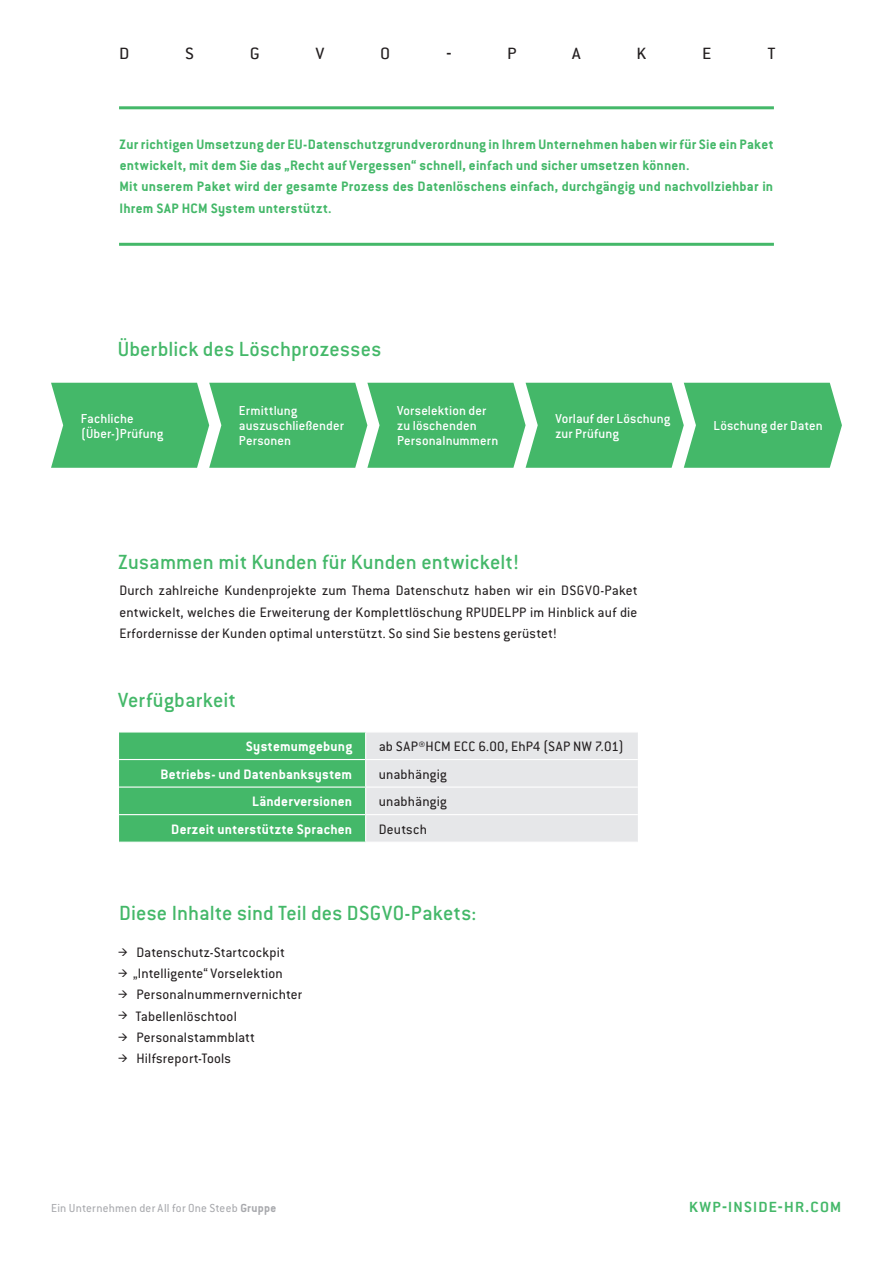
<style>
.page{position:relative;width:893px;height:1263px;background:#fff}
.page>*{position:absolute;margin:0;border:0;box-sizing:border-box;transform-origin:0 0}
.t1{font:300 24px "Conduit ITC Pro";color:#231f20}
.t2{font:500 22.5px "Conduit ITC Pro";letter-spacing:.005em;color:#44b869}
.t3{font:500 21px "Conduit ITC Pro";letter-spacing:-.005em;color:#44b869}
.t4{font:15px/21.3px "Conduit ITC Pro";letter-spacing:.02em;color:#231f20;text-align:justify}
.t5{font:700 15px/21.3px "Conduit ITC Pro";letter-spacing:.015em;color:#44b869}
.t6{font:700 15px "Conduit ITC Pro";letter-spacing:.01em;color:#fff}
.t7{font:500 14.25px/15px "Conduit ITC Pro";letter-spacing:.005em;color:#fff}
.t8{font:12.75px "Conduit ITC Pro";letter-spacing:.02em;color:#a8a9ad}
.s1{font-weight:700}
</style>
<div class="page">
<svg style="left:119px;top:732px;width:519px;height:110px;background:#9dd2af"></svg>
<hr style="left:119px;top:106px;width:655px;height:3px;background:#44b869">
<hr style="left:119px;top:243px;width:655px;height:3px;background:#44b869">
<svg style="left:51px;top:383px;width:791px;height:85px;background:#52bd74"></svg>
<h1 class="t1" style="left:118px;top:39px;width:13px">D</h1>
<h1 class="t1" style="left:184px;top:39px;width:12px">S</h1>
<h1 class="t1" style="left:249px;top:39px;width:13px">G</h1>
<h1 class="t1" style="left:315px;top:39px;width:11px">V</h1>
<h1 class="t1" style="left:380px;top:39px;width:13px">O</h1>
<h1 class="t1" style="left:446px;top:39px;width:73px">- P</h1>
<h1 class="t1" style="left:571px;top:39px;width:11px">a</h1>
<h1 class="t1" style="left:636px;top:39px;width:13px">k</h1>
<h1 class="t1" style="left:702px;top:39px;width:12px">e</h1>
<h1 class="t1" style="left:767px;top:39px;width:10px">t</h1>
<p class="t5" style="left:120px;top:133px;width:655px">Zur richtigen Umsetzung der EU-Datenschutzgrundverordnung in Ihrem Unternehmen haben wir für Sie ein Paket entwickelt, mit dem Sie das „Recht auf Vergessen“ schnell, einfach und sicher umsetzen können.<br>Mit unserem Paket wird der gesamte Prozess des Datenlöschens einfach, durchgängig und nachvollziehbar in Ihrem SAP HCM System unterstützt.</p>
<h2 class="t2" style="left:118px;top:336px;width:265px">Überblick des Löschprozesses</h2>
<p class="t7" style="left:81px;top:411px;width:84px">Fachliche (Über-)Prüfung</p>
<p class="t7" style="left:239px;top:403px;width:106px">Ermittlung auszuschließender<br>Personen</p>
<p class="t7" style="left:397px;top:403px;width:103px">Vorselektion der zu löschenden<br>Personalnummern</p>
<p class="t7" style="left:555px;top:411px;width:117px">Vorlauf der Löschung zur Prüfung</p>
<p class="t7" style="left:713px;top:418px;width:111px">Löschung der Daten</p>
<h2 class="t2" style="left:118px;top:549px;width:403px">Zusammen mit Kunden für Kunden entwickelt!</h2>
<p class="t4" style="left:119px;top:580px;width:519px">Durch zahlreiche Kundenprojekte zum Thema Datenschutz haben wir ein DSGVO-Paket entwickelt, welches die Erweiterung der Komplettlöschung RPUDELPP im Hinblick auf die Erfordernisse der Kunden optimal unterstützt. So sind Sie bestens gerüstet!</p>
<h2 class="t2" style="left:118px;top:688px;width:119px">Verfügbarkeit</h2>
<p class="t6" style="left:246px;top:738px;width:108px">Systemumgebung</p>
<p class="t4" style="left:379px;top:736px;width:246px">ab SAP®HCM ECC 6.00, EhP4 (SAP NW 7.01)</p>
<p class="t6" style="left:161px;top:765px;width:193px">Betriebs- und Datenbanksystem</p>
<p class="t4" style="left:379px;top:763px;width:69px">unabhängig</p>
<p class="t6" style="left:252px;top:793px;width:102px">Länderversionen</p>
<p class="t4" style="left:379px;top:791px;width:69px">unabhängig</p>
<p class="t6" style="left:171px;top:820px;width:182px">Derzeit unterstützte Sprachen</p>
<p class="t4" style="left:379px;top:818px;width:50px">Deutsch</p>
<h2 class="t2" style="left:119px;top:900px;width:359px">Diese Inhalte sind Teil des DSGVO-Pakets:</h2>
<p class="t4" style="left:133px;top:941px;width:170px;text-align:left">Datenschutz-Startcockpit „Intelligente“ Vorselektion<br>Personalnummernvernichter<br>Tabellenlöschtool<br>Personalstammblatt<br>Hilfsreport-Tools</p>
<p class="t8" style="left:51px;top:1201px;width:227px">Ein Unternehmen der All for One Steeb <span class="s1">Gruppe</span></p>
<h3 class="t3" style="left:688px;top:1193px;width:155px">kwp-inside-hr.com</h3>
</div>
